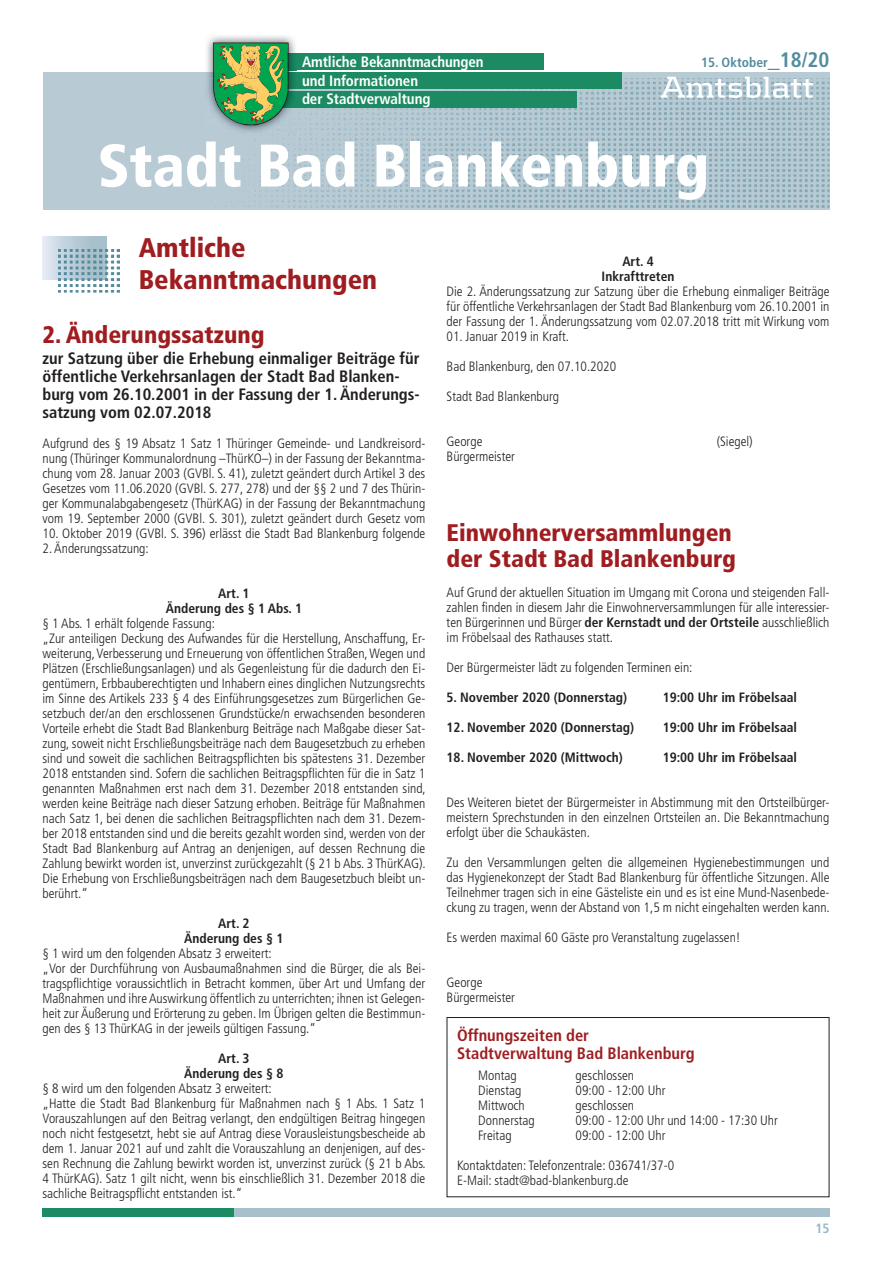
<style>
.page{position:relative;width:872px;height:1276px;background:#fff}
.page>*{position:absolute;margin:0;border:0;box-sizing:border-box;transform-origin:0 0}
.t1{font:900 condensed 60px "Frutiger LT Std";letter-spacing:-.005em;color:#fff}
.t2{font:900 condensed 27px/31.5px "Frutiger LT Std";color:#9f1d20}
.t3{font:900 condensed 24px/25.8px "Frutiger LT Std";color:#9f1d20}
.t4{font:700 condensed 16.5px/18px "Frutiger LT Std";color:#231f20}
.t5{font:700 condensed 16.5px/18px "Frutiger LT Std";color:#9f1d20}
.t6{font:700 condensed 15px/19.4px "Frutiger LT Std";letter-spacing:-.005em;color:#fff}
.t7{font:300 condensed 13.5px/15px "Frutiger LT Std";color:#231f20}
.t8{font:700 condensed 13.5px/15px "Frutiger LT Std";color:#231f20;text-align:center}
.t9{font:700 condensed 13.5px "Frutiger LT Std";color:#548c9e}
.t10{font:700 condensed 13.5px "Frutiger LT Std";color:#93b9ca}
.s1{font-size:24px}
.s2{font-size:21px}
.s3{font-weight:700}
</style>
<div class="page">
<svg style="left:43px;top:72px;width:786px;height:137px;background:#afc5cf"></svg>
<div style="left:278px;top:53px;width:265px;height:17px;background:#1c8a62"></div>
<div style="left:276px;top:91px;width:301px;height:17px;background:#1c8a62"></div>
<div style="left:278px;top:72px;width:343px;height:17px;background:#1c8a62"></div>
<svg style="left:660px;top:77px;width:153px;height:21px"></svg>
<div style="left:234px;top:1208px;width:595px;height:8px;background:#a8c0cb"></div>
<div style="left:43px;top:1208px;width:191px;height:8px;background:#1c8a62"></div>
<img style="left:207px;top:36px;width:88px;height:7px">
<svg style="left:45px;top:43px;width:256px;height:92px"></svg>
<div style="left:446px;top:1017px;width:383px;height:180px;border:1px solid #231f20"></div>
<svg style="left:43px;top:237px;width:63px;height:42px"></svg>
<img style="left:58px;top:250px;width:61px;height:42px">
<p class="t9" style="left:701px;top:55px;width:130px">15. Oktober<span class="s1">_</span><span class="s2">18/20</span></p>
<p class="t6" style="left:302px;top:52px;width:183px">Amtliche Bekanntmachungen und Informationen</p>
<p class="t6" style="left:302px;top:89px;width:130px">der Stadtverwaltung</p>
<h1 class="t1" style="left:98px;top:130px;width:613px">Stadt Bad Blankenburg</h1>
<h2 class="t2" style="left:139px;top:232px;width:240px">Amtliche<br>Bekanntmachungen</h2>
<h3 class="t3" style="left:43px;top:321px;width:223px">2. Änderungssatzung</h3>
<p class="t4" style="left:43px;top:349px;width:379px">zur Satzung über die Erhebung einmaliger Beiträge für öffentliche Verkehrsanlagen der Stadt Bad Blanken&shy;burg vom 26.10.2001 in der Fassung der 1. Änderungs&shy;satzung vom 02.07.2018</p>
<p class="t7" style="left:43px;top:436px;width:384px;text-align:justify">Aufgrund des § 19 Absatz 1 Satz 1 Thüringer Gemeinde‐ und Landkreisord&shy;nung (Thüringer Kommunalordnung –ThürKO–) in der Fassung der Bekanntma&shy;chung vom 28. Januar 2003 (GVBl. S. 41), zuletzt geändert durch Artikel 3 des Gesetzes vom 11.06.2020 (GVBl. S. 277, 278) und der §§ 2 und 7 des Thürin&shy;ger Kommunalabgabengesetz (ThürKAG) in der Fassung der Bekanntmachung vom 19. September 2000 (GVBl. S. 301), zuletzt geändert durch Gesetz vom</p>
<p class="t7" style="left:43px;top:526px;width:384px">10. Oktober 2019 (GVBl. S. 396) erlässt die Stadt Bad Blankenburg folgende</p>
<p class="t7" style="left:43px;top:541px;width:108px">2. Änderungssatzung:</p>
<p class="t8" style="left:166px;top:585px;width:138px">Art. 1<br>Änderung des § 1 Abs. 1</p>
<p class="t7" style="left:43px;top:616px;width:385px">§ 1 Abs. 1 erhält folgende Fassung:<br>„Zur anteiligen Deckung des Aufwandes für die Herstellung, Anschaffung, Er&shy;weiterung, Verbesserung und Erneuerung von öffentlichen Straßen, Wegen und Plätzen (Erschließungsanlagen) und als Gegenleistung für die dadurch den Ei&shy;gentümern, Erbbauberechtigten und Inhabern eines dinglichen Nutzungsrechts im Sinne des Artikels 233 § 4 des Einführungsgesetzes zum Bürgerlichen Ge&shy;setzbuch der/an den erschlossenen Grundstücke/n erwachsenden besonderen Vorteile erhebt die Stadt Bad Blankenburg Beiträge nach Maßgabe dieser Sat&shy;zung, soweit nicht Erschließungsbeiträge nach dem Baugesetzbuch zu erheben sind und soweit die sachlichen Beitragspflichten bis spätestens 31. Dezember 2018 entstanden sind. Sofern die sachlichen Beitragspflichten für die in Satz 1 genannten Maßnahmen erst nach dem 31. Dezember 2018 entstanden sind, werden keine Beiträge nach dieser Satzung erhoben. Beiträge für Maßnahmen nach Satz 1, bei denen die sachlichen Beitragspflichten nach dem 31. Dezem&shy;ber 2018 entstanden sind und die bereits gezahlt worden sind, werden von der Stadt Bad Blankenburg auf Antrag an denjenigen, auf dessen Rechnung die Zahlung bewirkt worden ist, unverzinst zurückgezahlt (§ 21 b Abs. 3 ThürKAG).<br>Die Erhebung von Erschließungsbeiträgen nach dem Baugesetzbuch bleibt un&shy;berührt.“</p>
<p class="t8" style="left:184px;top:915px;width:101px">Art. 2<br>Änderung des § 1</p>
<p class="t7" style="left:43px;top:946px;width:384px">§ 1 wird um den folgenden Absatz 3 erweitert:<br>„Vor der Durchführung von Ausbaumaßnahmen sind die Bürger, die als Bei&shy;tragspflichtige voraussichtlich in Betracht kommen, über Art und Umfang der Maßnahmen und ihre Auswirkung öffentlich zu unterrichten; ihnen ist Gelegen&shy;heit zur Äußerung und Erörterung zu geben. Im Übrigen gelten die Bestimmun&shy;gen des § 13 ThürKAG in der jeweils gültigen Fassung.“</p>
<p class="t8" style="left:184px;top:1050px;width:101px">Art. 3<br>Änderung des § 8</p>
<p class="t7" style="left:43px;top:1081px;width:385px">§ 8 wird um den folgenden Absatz 3 erweitert:<br>„Hatte die Stadt Bad Blankenburg für Maßnahmen nach § 1 Abs. 1 Satz 1<br>Vorauszahlungen auf den Beitrag verlangt, den endgültigen Beitrag hingegen noch nicht festgesetzt, hebt sie auf Antrag diese Vorausleistungsbescheide ab dem 1. Januar 2021 auf und zahlt die Vorauszahlung an denjenigen, auf des&shy;sen Rechnung die Zahlung bewirkt worden ist, unverzinst zurück (§ 21 b Abs.<br>4 ThürKAG). Satz 1 gilt nicht, wenn bis einschließlich 31. Dezember 2018 die sachliche Beitragspflicht entstanden ist.“</p>
<p class="t8" style="left:601px;top:254px;width:74px">Art. 4<br>Inkrafttreten</p>
<p class="t7" style="left:446px;top:284px;width:384px;text-align:justify">Die 2. Änderungssatzung zur Satzung über die Erhebung einmaliger Beiträge für öffentliche Verkehrsanlagen der Stadt Bad Blankenburg vom 26.10.2001 in der Fassung der 1. Änderungssatzung vom 02.07.2018 tritt mit Wirkung vom</p>
<p class="t7" style="left:446px;top:329px;width:124px">01. Januar 2019 in Kraft.</p>
<p class="t7" style="left:446px;top:359px;width:171px">Bad Blankenburg, den 07.10.2020</p>
<p class="t7" style="left:446px;top:389px;width:114px">Stadt Bad Blankenburg</p>
<p class="t7" style="left:446px;top:434px;width:37px">George</p>
<p class="t7" style="left:716px;top:434px;width:38px">(Siegel)</p>
<p class="t7" style="left:446px;top:449px;width:70px">Bürgermeister</p>
<h3 class="t3" style="left:446px;top:520px;width:291px">Einwohnerversammlungen der Stadt Bad Blankenburg</h3>
<p class="t7" style="left:446px;top:585px;width:384px;text-align:justify">Auf Grund der aktuellen Situation im Umgang mit Corona und steigenden Fall&shy;zahlen finden in diesem Jahr die Einwohnerversammlungen für alle interessier&shy;ten Bürgerinnen und Bürger <span class="s3">der Kernstadt und der Ortsteile</span> ausschließlich im Fröbelsaal des Rathauses statt.</p>
<p class="t7" style="left:446px;top:660px;width:247px">Der Bürgermeister lädt zu folgenden Terminen ein:</p>
<p class="t8" style="left:446px;top:690px;width:182px">5. November 2020 (Donnerstag)</p>
<p class="t8" style="left:662px;top:690px;width:136px">19:00 Uhr im Fröbelsaal</p>
<p class="t8" style="left:446px;top:720px;width:189px">12. November 2020 (Donnerstag)</p>
<p class="t8" style="left:662px;top:720px;width:136px">19:00 Uhr im Fröbelsaal</p>
<p class="t8" style="left:446px;top:750px;width:178px">18. November 2020 (Mittwoch)</p>
<p class="t8" style="left:662px;top:750px;width:136px">19:00 Uhr im Fröbelsaal</p>
<p class="t7" style="left:446px;top:795px;width:384px;text-align:justify">Des Weiteren bietet der Bürgermeister in Abstimmung mit den Ortsteilbürger&shy;meistern Sprechstunden in den einzelnen Ortsteilen an. Die Bekanntmachung erfolgt über die Schaukästen.</p>
<p class="t7" style="left:446px;top:855px;width:385px;text-align:justify">Zu den Versammlungen gelten die allgemeinen Hygienebestimmungen und das Hygienekonzept der Stadt Bad Blankenburg für öffentliche Sitzungen. Alle Teilnehmer tragen sich in eine Gästeliste ein und es ist eine Mund-Nasenbede&shy;ckung zu tragen, wenn der Abstand von 1,5 m nicht eingehalten werden kann.</p>
<p class="t7" style="left:446px;top:930px;width:295px">Es werden maximal 60 Gäste pro Veranstaltung zugelassen!</p>
<p class="t7" style="left:446px;top:975px;width:70px">George<br>Bürgermeister</p>
<p class="t5" style="left:457px;top:1026px;width:239px">Öffnungszeiten der<br>Stadtverwaltung Bad Blankenburg</p>
<p class="t7" style="left:478px;top:1068px;width:40px">Montag</p>
<p class="t7" style="left:575px;top:1068px;width:60px">geschlossen</p>
<p class="t7" style="left:478px;top:1083px;width:45px">Dienstag</p>
<p class="t7" style="left:575px;top:1083px;width:91px">09:00 - 12:00 Uhr</p>
<p class="t7" style="left:478px;top:1098px;width:48px">Mittwoch</p>
<p class="t7" style="left:575px;top:1098px;width:60px">geschlossen</p>
<p class="t7" style="left:478px;top:1113px;width:58px">Donnerstag</p>
<p class="t7" style="left:575px;top:1113px;width:204px">09:00 - 12:00 Uhr und 14:00 - 17:30 Uhr</p>
<p class="t7" style="left:478px;top:1128px;width:35px">Freitag</p>
<p class="t7" style="left:575px;top:1128px;width:91px">09:00 - 12:00 Uhr</p>
<p class="t7" style="left:457px;top:1158px;width:219px">Kontaktdaten: Telefonzentrale: 036741/37-0<br>E-Mail: stadt@bad-blankenburg.de</p>
<p class="t10" style="left:815px;top:1220px;width:16px">15</p>
</div>
